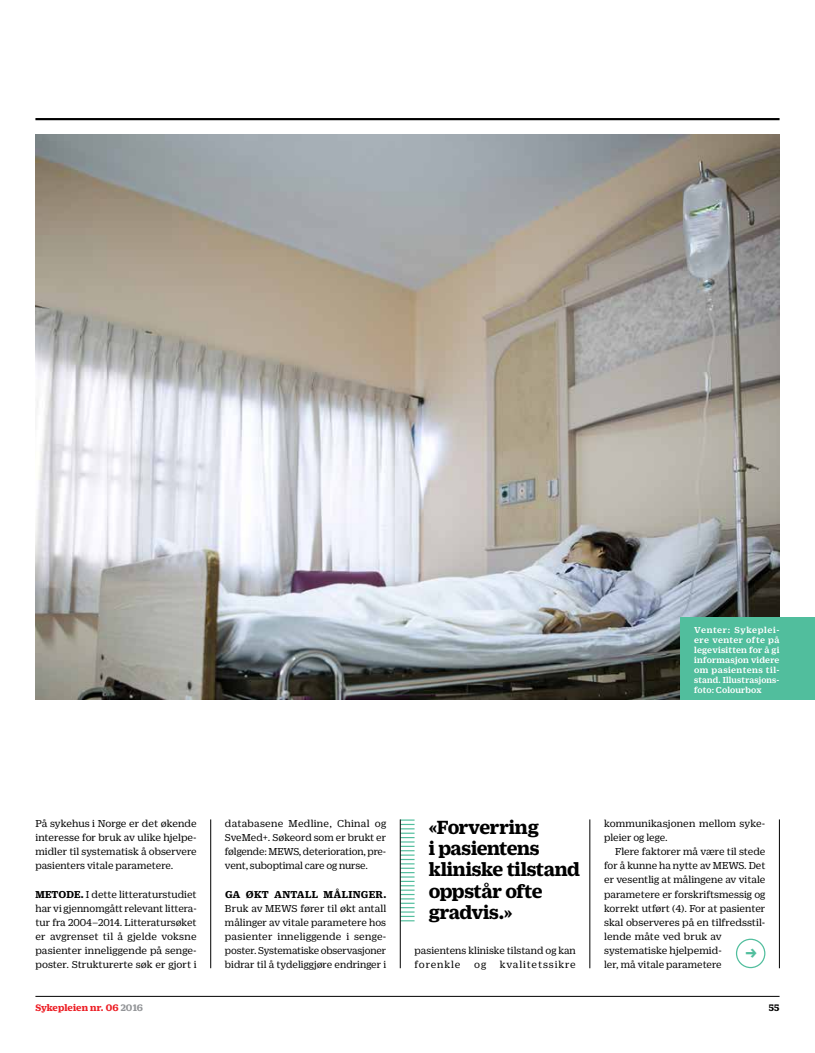
<style>
.page{position:relative;width:815px;height:1053px;background:#fff}
.page>*{position:absolute;margin:0;border:0;box-sizing:border-box;transform-origin:0 0}
.t1{font:700 22.5px "Morgan Sans Cond";color:#51be9d}
.t2{font:700 20.62px/21.2px "Duplicate Ionic";letter-spacing:-.02em;color:#000}
.t3{font:10.88px/14.1px "Duplicate Ionic";color:#000;text-align:justify}
.t4{font:700 10.88px "Duplicate Ionic";letter-spacing:.03em;color:#000}
.t5{font:10.88px "Duplicate Ionic";letter-spacing:.07em;color:#000}
.t6{font:700 10.25px "Duplicate Ionic";letter-spacing:.005em;color:#ed1d24}
.t7{font:700 10.25px "Duplicate Ionic";color:#000}
.t8{font:500 9.38px/10px "Duplicate Ionic";letter-spacing:.02em;color:#fff;text-align:justify}
.s1{font-weight:700}
.s2{color:#939598}
</style>
<div class="page">
<hr style="left:35px;top:996px;width:745px;height:1px;background:#000">
<hr style="left:35px;top:118px;width:745px;height:2px;background:#000">
<img style="left:35px;top:134px;width:745px;height:565px">
<svg style="left:401px;top:819px;width:14px;height:102px"></svg>
<div style="left:680px;top:617px;width:135px;height:82px;background:#51be9d"></div>
<div style="left:736px;top:938px;width:29px;height:30px;border:1px solid #51be9d;border-radius:50%"></div>
<hr style="left:779px;top:819px;width:1px;height:149px;background:#000">
<hr style="left:210px;top:819px;width:1px;height:149px;background:#000">
<hr style="left:400px;top:819px;width:1px;height:149px;background:#000">
<hr style="left:590px;top:819px;width:1px;height:149px;background:#000">
<p class="t8" style="left:694px;top:623px;width:87px">Venter: Sykeplei&shy;ere venter ofte på legevisitten for å gi informasjon videre om pasientens til&shy;stand. Illustrasjons&shy;foto: Colourbox</p>
<p class="t3" style="left:35px;top:815px;width:163px">På sykehus i Norge er det økende interesse for bruk av ulike hjelpe&shy;midler til systematisk å observere pasienters vitale parametere.</p>
<p class="t3" style="left:35px;top:886px;width:163px"><span class="s1">METODE.</span> I dette litteraturstudiet har vi gjennomgått relevant littera&shy;tur fra 2004–2014. Litteratursøket er avgrenset til å gjelde voksne pasienter inneliggende på senge&shy;poster. Strukturerte søk er gjort i</p>
<p class="t3" style="left:225px;top:815px;width:163px">databasene Medline, Chinal og SveMed+. Søkeord som er brukt er følgende: MEWS, deterioration, pre&shy;vent, suboptimal care og nurse.</p>
<p class="t4" style="left:225px;top:886px;width:163px">GA ØKT ANTALL MÅLINGER.</p>
<p class="t3" style="left:225px;top:900px;width:163px">Bruk av MEWS fører til økt antall målinger av vitale parametere hos pasienter inneliggende i senge&shy;poster. Systematiske observasjoner bidrar til å tydeliggjøre endringer i</p>
<h2 class="t2" style="left:429px;top:814px;width:153px">«Forverring<br>i pasientens kliniske tilstand oppstår ofte gradvis.»</h2>
<p class="t3" style="left:415px;top:942px;width:163px">pasientens kliniske tilstand og kan forenkle</p>
<p class="t3" style="left:474px;top:956px;width:14px">og</p>
<p class="t5" style="left:500px;top:957px;width:77px">kvalitetssikre</p>
<p class="t3" style="left:604px;top:815px;width:163px">kommunikasjonen mellom syke&shy;pleier og lege.</p>
<p class="t3" style="left:604px;top:843px;width:163px;text-align:left;text-indent:11px">Flere faktorer må være til stede for å kunne ha nytte av MEWS. Det er vesentlig at målingene av vitale parametere er forskriftsmessig og korrekt utført (4). For at pasienter skal observeres på en tilfredsstil&shy;lende måte ved bruk av systematiske hjelpemid-<br>ler, må vitale parametere</p>
<h1 class="t1" style="left:745px;top:939px;width:14px">→</h1>
<p class="t6" style="left:35px;top:999px;width:109px">Sykepleien nr. 06 <span class="s2">2016</span></p>
<p class="t7" style="left:769px;top:999px;width:12px">55</p>
</div>
